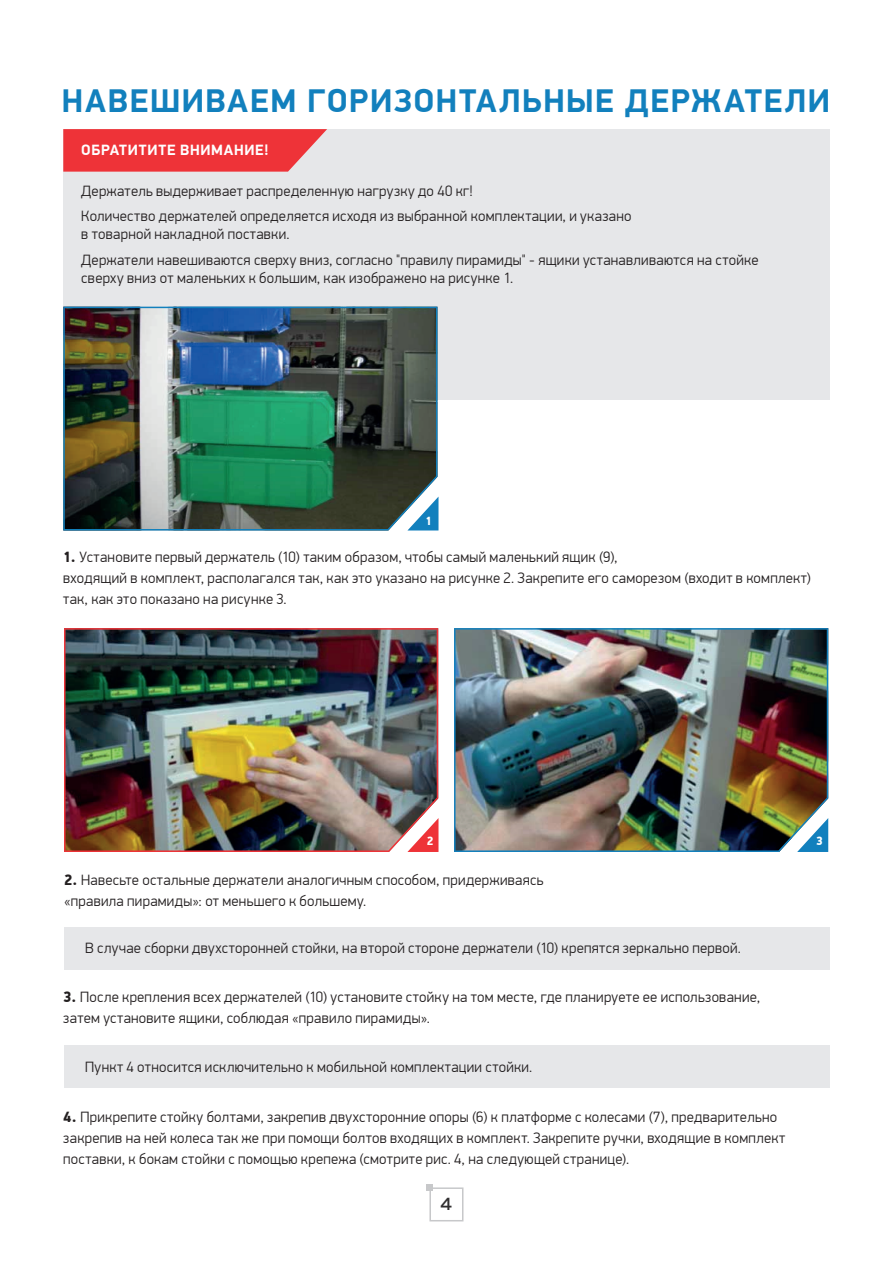
<style>
.page{position:relative;width:893px;height:1263px;background:#fff}
.page>*{position:absolute;margin:0;border:0;box-sizing:border-box;transform-origin:0 0}
.t1{font:700 33px "PF Din Display Pro";letter-spacing:.04em;color:#1280bd}
.t2{font:500 18px "Muller";color:#312f30}
.t3{font:300 15px/21px "PF Din Display Pro";letter-spacing:.02em;color:#231f20}
.t4{font:700 15px "PF Din Display Pro";letter-spacing:.045em;color:#fff}
.t5{font:900 12px "PF Din Display Pro";color:#fff}
.s1{font-weight:900}
</style>
<div class="page">
<div style="left:63px;top:129px;width:767px;height:271px;background:#e6e7e9"></div>
<div style="left:64px;top:927px;width:766px;height:43px;background:#e6e7e9"></div>
<div style="left:64px;top:1046px;width:766px;height:42px;background:#e6e7e9"></div>
<img style="left:63px;top:307px;width:374px;height:223px">
<img style="left:64px;top:628px;width:374px;height:224px">
<img style="left:454px;top:628px;width:374px;height:224px">
<svg style="left:407px;top:497px;width:31px;height:33px"></svg>
<svg style="left:407px;top:818px;width:31px;height:34px"></svg>
<svg style="left:797px;top:818px;width:31px;height:34px"></svg>
<svg style="left:63px;top:129px;width:264px;height:43px;background:#ed4246"></svg>
<svg style="left:429px;top:1187px;width:34px;height:34px"></svg>
<div style="left:426px;top:1184px;width:7px;height:6px;background:#c7c8ca"></div>
<h1 class="t1" style="left:62px;top:81px;width:770px">НАВЕШИВАЕМ ГОРИЗОНТАЛЬНЫЕ ДЕРЖАТЕЛИ</h1>
<p class="t4" style="left:81px;top:141px;width:189px">ОБРАТИТИТЕ ВНИМАНИЕ!</p>
<p class="t3" style="left:81px;top:178px;width:552px;line-height:25.5px">Держатель выдерживает распределенную нагрузку до 40 кг!<br>Количество держателей определяется исходя из выбранной комплектации, и указано</p>
<p class="t3" style="left:81px;top:221px;width:679px;line-height:25.5px">в товарной накладной поставки.<br>Держатели навешиваются сверху вниз, согласно "правилу пирамиды" - ящики устанавливаются на стойке</p>
<p class="t3" style="left:81px;top:267px;width:433px">сверху вниз от маленьких к большим, как изображено на рисунке 1.</p>
<p class="t5" style="left:425px;top:513px;width:8px">1</p>
<p class="t3" style="left:63px;top:547px;width:749px"><span class="s1">1.</span> Установите первый держатель (10) таким образом, чтобы самый маленький ящик (9),<br>входящий в комплект, располагался так, как это указано на рисунке 2. Закрепите его саморезом (входит в комплект) так, как это показано на рисунке 3.</p>
<p class="t5" style="left:427px;top:834px;width:8px">2</p>
<p class="t5" style="left:816px;top:834px;width:8px">3</p>
<p class="t3" style="left:64px;top:869px;width:481px"><span class="s1">2.</span> Навесьте остальные держатели аналогичным способом, придерживаясь «правила пирамиды»: от меньшего к большему.</p>
<p class="t3" style="left:85px;top:938px;width:657px">В случае сборки двухсторонней стойки, на второй стороне держатели (10) крепятся зеркально первой.</p>
<p class="t3" style="left:63px;top:987px;width:698px"><span class="s1">3.</span> После крепления всех держателей (10) установите стойку на том месте, где планируете ее использование, затем установите ящики, соблюдая «правило пирамиды».</p>
<p class="t3" style="left:85px;top:1056px;width:449px">Пункт 4 относится исключительно к мобильной комплектации стойки.</p>
<p class="t3" style="left:63px;top:1106px;width:723px"><span class="s1">4.</span> Прикрепите стойку болтами, закрепив двухсторонние опоры (6) к платформе с колесами (7), предварительно закрепив на ней колеса так же при помощи болтов входящих в комплект. Закрепите ручки, входящие в комплект поставки, к бокам стойки с помощью крепежа (смотрите рис. 4, на следующей странице).</p>
<p class="t2" style="left:441px;top:1192px;width:13px">4</p>
</div>
